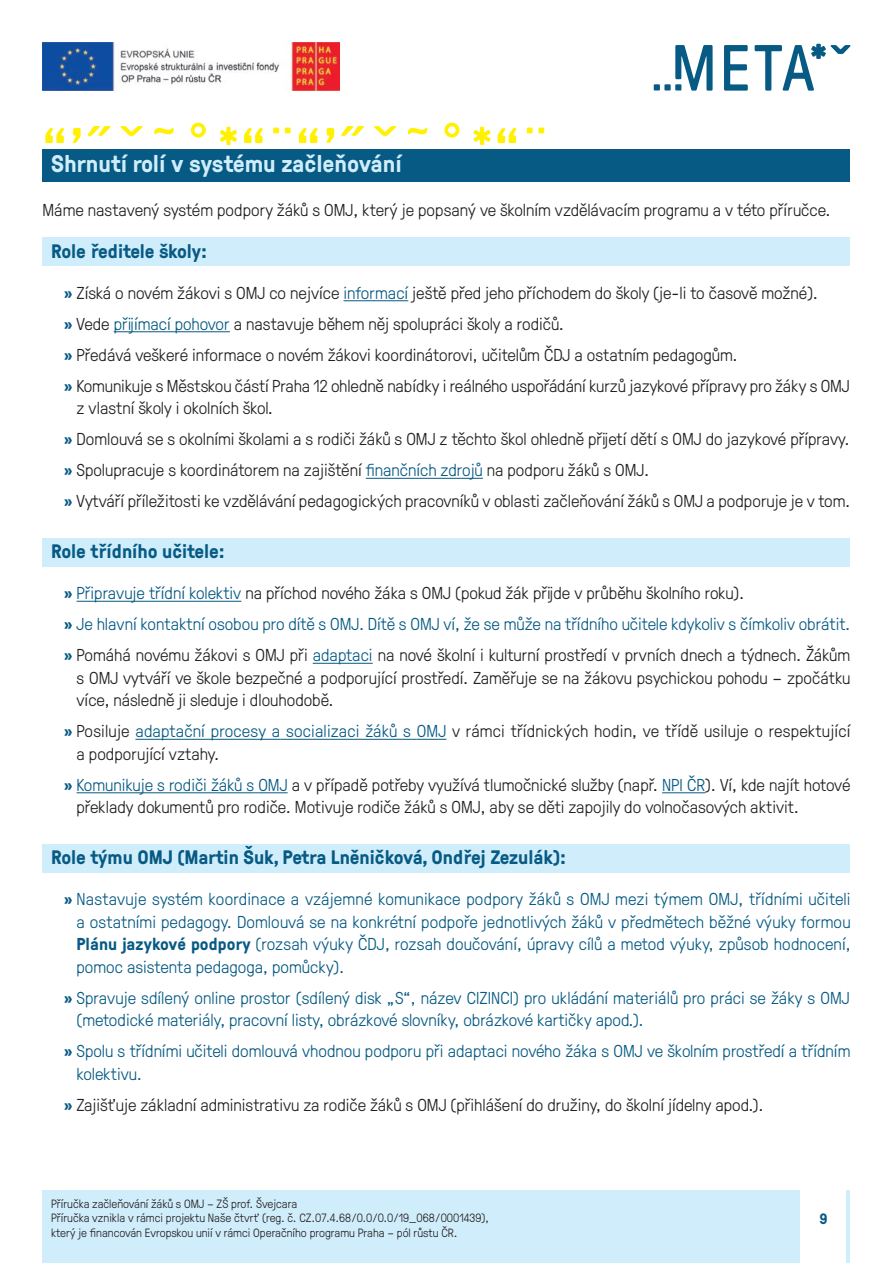
<style>
.page{position:relative;width:893px;height:1263px;background:#fff}
.page>*{position:absolute;margin:0;border:0;box-sizing:border-box;transform-origin:0 0}
.t1{font:300 68.1px "GT Pressura";color:#fff101}
.t2{font:700 24px "GT Pressura";color:#d0edfb}
.t3{font:700 19.5px "GT Pressura";color:#065a83}
.t4{font:700 19.5px "GT Pressura";letter-spacing:-.02em;color:#065a83}
.t5{font:300 17.25px/31px "GT Pressura";color:#231f20}
.t6{font:300 17.25px/22.5px "GT Pressura";color:#065a83}
.t7{font:700 15px "GT Pressura";color:#065a83}
.t8{font:300 12px/14.4px "GT Pressura";color:#231f20}
.s1{font-weight:700;color:#065a83}
.s2{color:#065a83}
.s3{font-weight:700}
</style>
<div class="page">
<div style="left:43px;top:1191px;width:807px;height:72px;background:#d0edfb"></div>
<img style="left:43px;top:43px;width:297px;height:47px">
<svg style="left:724px;top:45px;width:24px;height:46px"></svg>
<svg style="left:755px;top:44px;width:95px;height:47px"></svg>
<svg style="left:654px;top:45px;width:59px;height:46px"></svg>
<div style="left:801px;top:1191px;width:45px;height:72px;background:#fff"></div>
<div style="left:43px;top:149px;width:807px;height:32px;background:#065a83"></div>
<div style="left:43px;top:238px;width:807px;height:28px;background:#d0edfb"></div>
<div style="left:43px;top:538px;width:807px;height:28px;background:#d0edfb"></div>
<div style="left:43px;top:844px;width:807px;height:28px;background:#d0edfb"></div>
<hr style="left:343px;top:300px;width:65px;height:1px;background:#065a83">
<hr style="left:114px;top:331px;width:116px;height:1px;background:#065a83">
<hr style="left:366px;top:478px;width:117px;height:1px;background:#065a83">
<hr style="left:77px;top:601px;width:164px;height:1px;background:#065a83">
<hr style="left:313px;top:663px;width:60px;height:1px;background:#065a83">
<hr style="left:135px;top:739px;width:145px;height:1px;background:#065a83">
<hr style="left:286px;top:739px;width:125px;height:1px;background:#065a83">
<svg style="left:411px;top:739px;width:35px;height:1px"></svg>
<hr style="left:77px;top:792px;width:88px;height:1px;background:#065a83">
<hr style="left:169px;top:792px;width:85px;height:1px;background:#065a83">
<hr style="left:258px;top:792px;width:30px;height:1px;background:#065a83">
<hr style="left:662px;top:792px;width:43px;height:1px;background:#065a83">
<h1 class="t1" style="left:42px;top:128px;width:509px">“ʼ˝ˇ˜˚*“¨“ʼ˝ˇ˜˚*“¨</h1>
<h2 class="t2" style="left:51px;top:155px;width:352px">Shrnutí rolí v systému začleňování</h2>
<p class="t5" style="left:43px;top:196px;width:790px">Máme nastavený systém podpory žáků s OMJ, který je popsaný ve školním vzdělávacím programu a v této příručce.</p>
<p class="t4" style="left:51px;top:244px;width:158px">Role ředitele školy:</p>
<p class="t5" style="left:64px;top:279px;width:787px"><span class="s1">»</span> Získá o novém žákovi s OMJ co nejvíce <span class="s2">informací</span> ještě před jeho příchodem do školy (je-li to časově možné).<br><span class="s1">»</span> Vede <span class="s2">přĳímací pohovor</span> a nastavuje během něj spolupráci školy a rodičů.<br><span class="s1">»</span> Předává veškeré informace o novém žákovi koordinátorovi, učitelům ČDJ a ostatním pedagogům.<br><span class="s1">»</span> Komunikuje s Městskou částí Praha 12 ohledně nabídky i reálného uspořádání kurzů jazykové přípravy pro žáky s OMJ</p>
<p class="t5" style="left:64px;top:395px;width:788px;text-indent:13px">z vlastní školy i okolních škol.<br><span class="s1">»</span> Domlouvá se s okolními školami a s rodiči žáků s OMJ z těchto škol ohledně přĳetí dětí s OMJ do jazykové přípravy. <span class="s1">»</span> Spolupracuje s koordinátorem na zajištění <span class="s2">finančních zdrojů</span> na podporu žáků s OMJ.<br><span class="s1">»</span> Vytváří příležitosti ke vzdělávání pedagogických pracovníků v oblasti začleňování žáků s OMJ a podporuje je v tom.</p>
<p class="t3" style="left:51px;top:544px;width:175px">Role třídního učitele:</p>
<p class="t5" style="left:64px;top:579px;width:788px"><span class="s1">»</span> <span class="s2">Připravuje třídní kolektiv</span> na příchod nového žáka s OMJ (pokud žák přĳde v průběhu školního roku).<br><span class="s1">»</span> <span class="s2">Je hlavní kontaktní osobou pro dítě s OMJ. Dítě s OMJ ví, že se může na třídního učitele kdykoliv s čímkoliv obrátit. </span><span class="s1">»</span> Pomáhá novému žákovi s OMJ při <span class="s2">adaptaci</span> na nové školní i kulturní prostředí v prvních dnech a týdnech. Žákům</p>
<p class="t5" style="left:77px;top:668px;width:775px;line-height:22.5px">s OMJ vytváří ve škole bezpečné a podporující prostředí. Zaměřuje se na žákovu psychickou pohodu – zpočátku více, následně ji sleduje i dlouhodobě.</p>
<p class="t5" style="left:77px;top:722px;width:775px;line-height:22.5px;text-indent:-13px"><span class="s1">»</span> Posiluje <span class="s2">adaptační procesy a socializaci žáků s OMJ</span> v rámci třídnických hodin, ve třídě usiluje o respektující a podporující vztahy.</p>
<p class="t5" style="left:77px;top:775px;width:775px;line-height:22.5px;text-indent:-13px"><span class="s1">»</span> <span class="s2">Komunikuje s rodiči žáků s OMJ</span> a v případě potřeby využívá tlumočnické služby (např. <span class="s2">NPI ČR</span>). Ví, kde najít hotové překlady dokumentů pro rodiče. Motivuje rodiče žáků s OMJ, aby se děti zapojily do volnočasových aktivit.</p>
<p class="t3" style="left:51px;top:850px;width:517px">Role týmu OMJ (Martin Šuk, Petra Lněničková, Ondřej Zezulák):</p>
<p class="t6" style="left:76px;top:890px;width:776px;text-align:justify;text-indent:-13px"><span class="s3">»</span> Nastavuje systém koordinace a vzájemné komunikace podpory žáků s OMJ mezi týmem OMJ, třídními učiteli a ostatními pedagogy. Domlouvá se na konkrétní podpoře jednotlivých žáků v předmětech běžné výuky formou <span class="s3">Plánu jazykové podpory</span> (rozsah výuky ČDJ, rozsah doučování, úpravy cílů a metod výuky, způsob hodnocení, pomoc asistenta pedagoga, pomůcky).</p>
<p class="t6" style="left:76px;top:988px;width:775px;text-indent:-13px"><span class="s3">»</span> Spravuje sdílený online prostor (sdílený disk „S“, název CIZINCI) pro ukládání materiálů pro práci se žáky s OMJ (metodické materiály, pracovní listy, obrázkové slovníky, obrázkové kartičky apod.).</p>
<p class="t6" style="left:76px;top:1042px;width:775px;text-indent:-13px"><span class="s3">»</span> Spolu s třídními učiteli domlouvá vhodnou podporu při adaptaci nového žáka s OMJ ve školním prostředí a třídním kolektivu.</p>
<p class="t5" style="left:64px;top:1091px;width:701px"><span class="s1">»</span> Zajišťuje základní administrativu za rodiče žáků s OMJ (přihlášení do družiny, do školní jídelny apod.).</p>
<p class="t8" style="left:51px;top:1197px;width:439px">Příručka začleňování žáků s OMJ – ZŠ prof. Švejcara<br>Příručka vznikla v rámci projektu Naše čtvrť (reg. č. CZ.07.4.68/0.0/0.0/19_068/0001439), který je financován Evropskou unií v rámci Operačního programu Praha – pól růstu ČR.</p>
<p class="t7" style="left:819px;top:1213px;width:10px">9</p>
</div>
